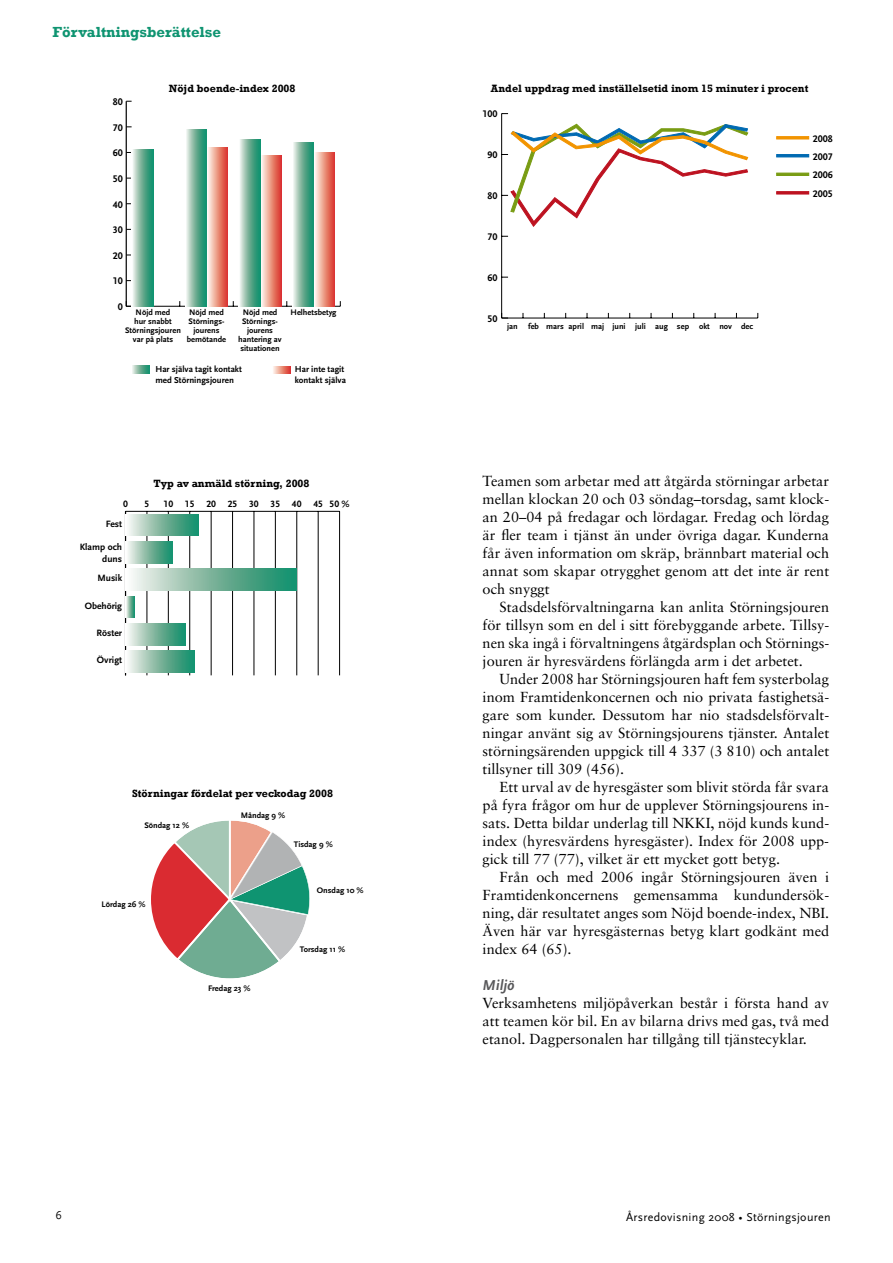
<style>
.page{position:relative;width:893px;height:1263px;background:#fff}
.page>*{position:absolute;margin:0;border:0;box-sizing:border-box;transform-origin:0 0}
.t1{font:700 15px "Rockwell";color:#0f9471}
.t2{font:italic 700 15px "Scala Sans";color:#58585a}
.t3{font:14.55px/18px "Sabon";color:#000;text-align:justify}
.t4{font:12px "Scala Sans";letter-spacing:.025em;color:#000}
.t5{font:700 10.8px "Rockwell";color:#000}
.t6{font:700 10.05px "Scala Sans Figures";color:#000}
.t7{font:700 9.6px/11.6px "Scala Sans";color:#000;text-align:right}
.t8{font:700 9.6px "Scala Sans Figures";color:#000}
.t9{font:700 9px/10.8px "Scala Sans";color:#000}
.t10{font:700 8.4px/9px "Scala Sans";color:#000;text-align:center}
</style>
<div class="page">
<svg style="left:151px;top:820px;width:159px;height:159px"></svg>
<hr style="left:126px;top:511px;width:214px;height:1px;background:#000">
<hr style="left:147px;top:511px;width:1px;height:164px;background:#000">
<hr style="left:168px;top:511px;width:1px;height:164px;background:#000">
<hr style="left:189px;top:511px;width:1px;height:164px;background:#000">
<hr style="left:211px;top:511px;width:1px;height:164px;background:#000">
<hr style="left:232px;top:511px;width:1px;height:164px;background:#000">
<hr style="left:254px;top:511px;width:1px;height:164px;background:#000">
<hr style="left:275px;top:511px;width:1px;height:164px;background:#000">
<hr style="left:296px;top:511px;width:1px;height:164px;background:#000">
<hr style="left:318px;top:511px;width:1px;height:164px;background:#000">
<hr style="left:339px;top:511px;width:1px;height:164px;background:#000">
<hr style="left:125px;top:511px;width:1px;height:164px;background:#000">
<svg style="left:129px;top:514px;width:69px;height:22px;background:#7bb7a0"></svg>
<svg style="left:128px;top:541px;width:45px;height:22px"></svg>
<svg style="left:133px;top:569px;width:164px;height:22px;background:#7ab7a0"></svg>
<svg style="left:126px;top:596px;width:8px;height:22px"></svg>
<svg style="left:129px;top:623px;width:56px;height:22px"></svg>
<svg style="left:129px;top:651px;width:65px;height:22px"></svg>
<hr style="left:502px;top:318px;width:256px;height:1px;background:#000">
<hr style="left:501px;top:114px;width:1px;height:204px;background:#000">
<svg style="left:501px;top:313px;width:7px;height:6px"></svg>
<div style="left:776px;top:191px;width:33px;height:3px;background:#bd1220;border:1px solid #bd1220"></div>
<hr style="left:776px;top:173px;width:33px;height:3px;background:#799c13">
<hr style="left:776px;top:154px;width:33px;height:3px;background:#006ab2">
<div style="left:776px;top:136px;width:33px;height:3px;background:#f29400;border:1px solid #f29400"></div>
<svg style="left:502px;top:124px;width:246px;height:103px"></svg>
<hr style="left:126px;top:306px;width:214px;height:1px;background:#000">
<hr style="left:126px;top:101px;width:1px;height:205px;background:#000">
<svg style="left:273px;top:366px;width:17px;height:7px"></svg>
<svg style="left:208px;top:147px;width:20px;height:159px;background:#ea9182"></svg>
<svg style="left:260px;top:155px;width:21px;height:151px;background:#e19686"></svg>
<svg style="left:315px;top:152px;width:20px;height:154px;background:#ea9182"></svg>
<svg style="left:132px;top:366px;width:18px;height:7px"></svg>
<svg style="left:133px;top:150px;width:20px;height:156px;background:#6fb29a"></svg>
<svg style="left:186px;top:129px;width:21px;height:177px;background:#70b39b"></svg>
<svg style="left:240px;top:140px;width:20px;height:166px;background:#6fb39a"></svg>
<svg style="left:293px;top:142px;width:21px;height:164px;background:#70b49b"></svg>
<p class="t1" style="left:52px;top:23px;width:170px">Förvaltningsberättelse</p>
<p class="t6" style="left:113px;top:98px;width:12px">80</p>
<p class="t6" style="left:113px;top:123px;width:12px">70</p>
<p class="t6" style="left:113px;top:149px;width:12px">60</p>
<p class="t6" style="left:113px;top:174px;width:12px">50</p>
<p class="t6" style="left:113px;top:200px;width:12px">40</p>
<p class="t6" style="left:113px;top:226px;width:12px">30</p>
<p class="t6" style="left:113px;top:251px;width:12px">20</p>
<p class="t6" style="left:113px;top:277px;width:12px">10</p>
<p class="t5" style="left:169px;top:82px;width:128px">Nöjd boende-index 2008</p>
<p class="t6" style="left:118px;top:303px;width:7px">0</p>
<p class="t10" style="left:125px;top:308px;width:57px">Nöjd med<br>hur snabbt<br>Störningsjouren var på plats</p>
<p class="t10" style="left:187px;top:308px;width:41px">Nöjd med<br>Störnings&shy;jourens bemötande</p>
<p class="t10" style="left:243px;top:308px;width:36px">Nöjd med</p>
<p class="t10" style="left:291px;top:308px;width:48px">Helhetsbetyg</p>
<p class="t10" style="left:238px;top:317px;width:45px">Störnings&shy;jourens hantering av situationen</p>
<p class="t9" style="left:155px;top:364px;width:88px">Har själva tagit kontakt med Störningsjouren</p>
<p class="t9" style="left:295px;top:364px;width:53px">Har inte tagit kontakt själva</p>
<p class="t5" style="left:154px;top:477px;width:158px">Typ av anmäld störning, 2008</p>
<p class="t8" style="left:123px;top:500px;width:6px">0</p>
<p class="t8" style="left:145px;top:500px;width:6px">5</p>
<p class="t8" style="left:164px;top:500px;width:188px">10 15 20 25 30 35 40 45 50 %</p>
<p class="t7" style="left:106px;top:518px;width:18px">Fest</p>
<p class="t7" style="left:80px;top:542px;width:44px">Klamp och duns</p>
<p class="t7" style="left:97px;top:573px;width:26px">Musik</p>
<p class="t7" style="left:85px;top:600px;width:39px">Obehörig</p>
<p class="t7" style="left:97px;top:627px;width:27px">Röster</p>
<p class="t7" style="left:97px;top:655px;width:27px">Övrigt</p>
<p class="t5" style="left:132px;top:786px;width:202px">Störningar fördelat per veckodag 2008</p>
<p class="t10" style="left:144px;top:821px;width:46px">Söndag 12 %</p>
<p class="t10" style="left:241px;top:811px;width:46px">Måndag 9 %</p>
<p class="t10" style="left:294px;top:840px;width:40px">Tisdag 9 %</p>
<p class="t10" style="left:317px;top:886px;width:48px">Onsdag 10 %</p>
<p class="t10" style="left:102px;top:900px;width:46px">Lördag 26 %</p>
<p class="t10" style="left:208px;top:984px;width:44px">Fredag 23 %</p>
<p class="t10" style="left:300px;top:945px;width:47px">Torsdag 11 %</p>
<p class="t5" style="left:491px;top:82px;width:319px">Andel uppdrag med inställelsetid inom 15 minuter i procent</p>
<p class="t6" style="left:483px;top:110px;width:17px">100</p>
<p class="t6" style="left:488px;top:151px;width:12px">90</p>
<p class="t6" style="left:488px;top:192px;width:12px">80</p>
<p class="t6" style="left:488px;top:233px;width:12px">70</p>
<p class="t6" style="left:488px;top:274px;width:12px">60</p>
<p class="t6" style="left:488px;top:314px;width:12px">50</p>
<p class="t10" style="left:507px;top:322px;width:12px">jan</p>
<p class="t10" style="left:528px;top:322px;width:226px">feb mars april maj juni juli aug sep okt nov dec</p>
<p class="t6" style="left:813px;top:134px;width:22px">2008</p>
<p class="t6" style="left:813px;top:152px;width:22px">2007</p>
<p class="t6" style="left:813px;top:171px;width:22px">2006</p>
<p class="t6" style="left:813px;top:189px;width:22px">2005</p>
<p class="t3" style="left:483px;top:472px;width:348px">Teamen som arbetar med att åtgärda störningar arbetar mellan klockan 20 och 03 söndag–torsdag, samt klock&shy;an 20–04 på fredagar och lördagar. Fredag och lördag är fler team i tjänst än under övriga dagar. Kunderna får även information om skräp, brännbart material och annat som skapar otrygghet genom att det inte är rent och snyggt</p>
<p class="t3" style="left:483px;top:598px;width:348px;text-indent:17px">Stadsdelsförvaltningarna kan anlita Störningsjouren för tillsyn som en del i sitt förebyggande arbete. Tillsy&shy;nen ska ingå i förvaltningens åtgärdsplan och Störnings&shy;jouren är hyresvärdens förlängda arm i det arbetet.</p>
<p class="t3" style="left:483px;top:670px;width:348px;text-indent:17px">Under 2008 har Störningsjouren haft fem systerbolag inom Framtidenkoncernen och nio privata fastighetsä&shy;gare som kunder. Dessutom har nio stadsdelsförvalt&shy;ningar använt sig av Störningsjourens tjänster. Antalet störningsärenden uppgick till 4 337 (3 810) och antalet tillsyner till 309 (456).</p>
<p class="t3" style="left:483px;top:778px;width:348px;text-indent:17px">Ett urval av de hyresgäster som blivit störda får svara på fyra frågor om hur de upplever Störningsjourens in&shy;sats. Detta bildar underlag till NKKI, nöjd kunds kund&shy;index (hyresvärdens hyresgäster). Index för 2008 upp&shy;gick till 77 (77), vilket är ett mycket gott betyg.</p>
<p class="t3" style="left:483px;top:868px;width:348px;text-indent:17px">Från och med 2006 ingår Störningsjouren även i Framtidenkoncernens gemensamma kundundersök&shy;ning, där resultatet anges som Nöjd boende-index, NBI.<br>Även här var hyresgästernas betyg klart godkänt med index 64 (65).</p>
<p class="t2" style="left:483px;top:977px;width:34px">Miljö</p>
<p class="t3" style="left:483px;top:994px;width:348px">Verksamhetens miljöpåverkan består i första hand av att teamen kör bil. En av bilarna drivs med gas, två med etanol. Dagpersonalen har tillgång till tjänstecyklar.</p>
<p class="t4" style="left:55px;top:1208px;width:8px">6</p>
<p class="t4" style="left:626px;top:1210px;width:206px">Årsredovisning 2008 • Störningsjouren</p>
</div>
